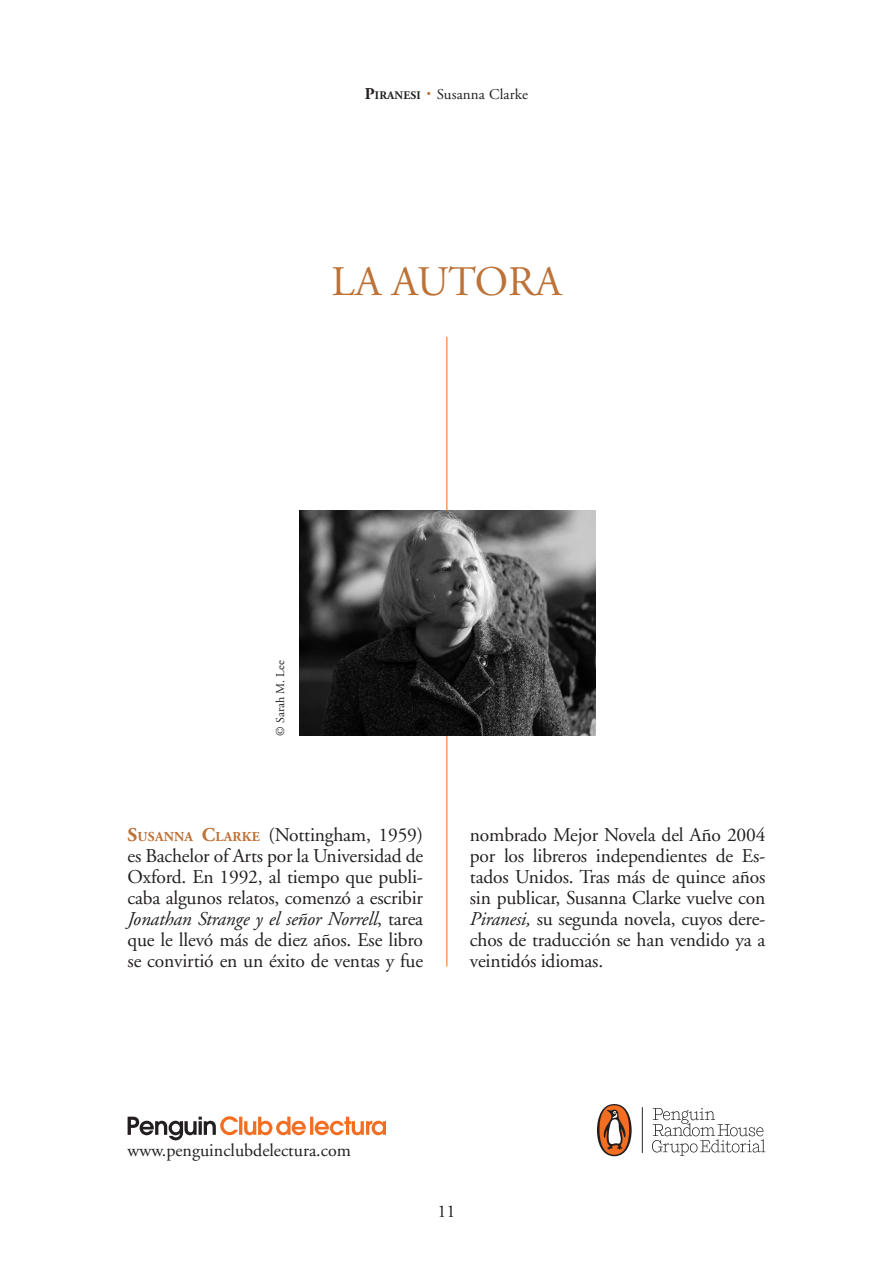
<style>
.page{position:relative;width:893px;height:1263px;background:#fff}
.page>*{position:absolute;margin:0;border:0;box-sizing:border-box;transform-origin:0 0}
.epígrafes{font:42px "Adobe Garamond";color:#bd7238}
.generico{font:19.5px/21px "Adobe Garamond";letter-spacing:-.01em;color:#231f20;text-align:justify}
.t1{font:18px "Adobe Garamond";color:#231f20}
.t2{font:15px "Adobe Garamond";letter-spacing:.01em;color:#231f20}
.t3{font:12px "Adobe Garamond";letter-spacing:.005em;color:#231f20}
.t4{font:700 11.55px "Adobe Garamond";letter-spacing:.015em;color:#231f20}
.s1{font-size:16.5px}
.s2{font-size:27px;color:#bd7238}
.s3{font-weight:700;color:#bd7238}
.s4{font-weight:700;font-size:13.65px;color:#bd7238}
.s5{font-style:italic}
</style>
<div class="page">
<hr style="left:446px;top:337px;width:1px;height:629px;background:#f36e21">
<img style="left:300px;top:510px;width:295px;height:225px">
<svg style="left:597px;top:1104px;width:35px;height:52px"></svg>
<svg style="left:642px;top:1107px;width:123px;height:49px"></svg>
<svg style="left:128px;top:1116px;width:258px;height:24px"></svg>
<p class="t4" style="left:365px;top:89px;width:57px"><span class="s1">P</span>IRANESI</p>
<p class="t2" style="left:425px;top:86px;width:104px"><span class="s2">·</span> Susanna Clarke</p>
<p class="epígrafes" style="left:331px;top:259px;width:232px">LA AUTORA</p>
<p class="t3" style="left:274px;top:736px;width:77px;rotate:-90deg">© Sarah M. Lee</p>
<p class="generico" style="left:128px;top:825px;width:297px"><span class="s3">S</span><span class="s4">USANNA</span> <span class="s3">C</span><span class="s4">LARKE</span> (Nottingham, 1959) es Bachelor of Arts por la Universidad de Oxford. En 1992, al tiempo que publi&shy;caba algunos relatos, comenzó a escribir <span class="s5">Jonathan Strange y el señor Norrell</span>, tarea que le llevó más de diez años. Ese libro se convirtió en un éxito de ventas y fue</p>
<p class="generico" style="left:470px;top:825px;width:297px">nombrado Mejor Novela del Año 2004 por los libreros independientes de Es&shy;tados Unidos. Tras más de quince años sin publicar, Susanna Clarke vuelve con <span class="s5">Piranesi,</span> su segunda novela, cuyos dere&shy;chos de traducción se han vendido ya a veintidós idiomas.</p>
<p class="t1" style="left:128px;top:1140px;width:225px">www.penguinclubdelectura.com</p>
<p class="t1" style="left:437px;top:1201px;width:19px">11</p>
</div>
